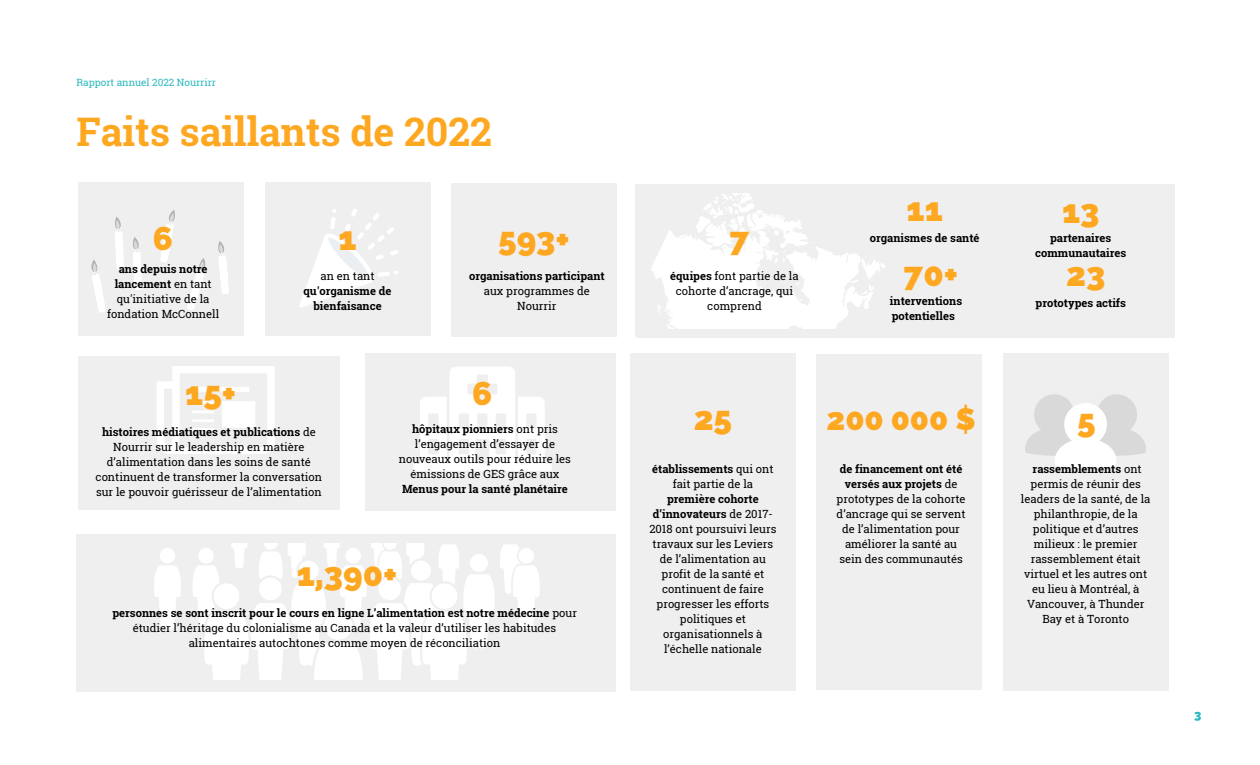
<style>
.page{position:relative;width:1260px;height:765px;background:#fff}
.page>*{position:absolute;margin:0;border:0;box-sizing:border-box;transform-origin:0 0}
.t1{font:700 39.38px "Roboto Slab";color:#fea720}
.t2{font:800 33.25px "Raleway";color:#fea720}
.t3{font:800 31.25px "Raleway";color:#fea720}
.t4{font:800 12.5px "Raleway";color:#2bb9bf}
.t5{font:11.25px/15px "Roboto Slab";color:#000;text-align:center}
.t6{font:700 11.25px/15px "Roboto Slab";color:#000;text-align:center}
.t7{font:10px "Roboto Slab";color:#2bb9bf}
.s1{font-weight:700}
</style>
<div class="page">
<div style="left:78px;top:356px;width:262px;height:153px;background:#efefef"></div>
<div style="left:365px;top:354px;width:251px;height:157px;background:#efefef"></div>
<div style="left:77px;top:534px;width:539px;height:157px;background:#efefef"></div>
<svg style="left:413px;top:367px;width:139px;height:104px"></svg>
<div style="left:630px;top:354px;width:166px;height:337px;background:#efefef"></div>
<div style="left:816px;top:354px;width:166px;height:335px;background:#efefef"></div>
<div style="left:1003px;top:354px;width:166px;height:337px;background:#efefef"></div>
<svg style="left:1025px;top:394px;width:121px;height:74px"></svg>
<svg style="left:154px;top:548px;width:27px;height:81px"></svg>
<svg style="left:193px;top:544px;width:347px;height:136px"></svg>
<div style="left:78px;top:182px;width:166px;height:154px;background:#efefef"></div>
<div style="left:265px;top:182px;width:166px;height:154px;background:#efefef"></div>
<svg style="left:300px;top:209px;width:98px;height:98px"></svg>
<div style="left:451px;top:183px;width:166px;height:154px;background:#efefef"></div>
<svg style="left:91px;top:260px;width:14px;height:52px"></svg>
<svg style="left:115px;top:217px;width:9px;height:53px"></svg>
<svg style="left:133px;top:237px;width:9px;height:53px"></svg>
<svg style="left:187px;top:258px;width:19px;height:52px"></svg>
<svg style="left:160px;top:210px;width:15px;height:52px"></svg>
<svg style="left:218px;top:241px;width:11px;height:53px"></svg>
<svg style="left:157px;top:366px;width:118px;height:88px"></svg>
<div style="left:636px;top:184px;width:539px;height:153px;background:#efefef"></div>
<svg style="left:630px;top:184px;width:275px;height:170px;fill:#fafafa"></svg>
<div style="left:636px;top:329px;width:539px;height:8px;background:#efefef"></div>
<div style="left:636px;top:184px;width:539px;height:9px;background:#efefef"></div>
<p class="t7" style="left:76px;top:75px;width:141px">Rapport annuel 2022 Nourrirr</p>
<h1 class="t1" style="left:76px;top:105px;width:417px">Faits saillants de 2022</h1>
<h2 class="t2" style="left:153px;top:218px;width:22px">6</h2>
<h2 class="t2" style="left:339px;top:218px;width:20px">1</h2>
<h2 class="t2" style="left:498px;top:219px;width:73px">593+</h2>
<p class="t5" style="left:107px;top:261px;width:114px"><span class="s1">ans depuis notre lancement</span> en tant qu'initiative de la fondation McConnell</p>
<p class="t5" style="left:321px;top:268px;width:55px">an en tant</p>
<p class="t6" style="left:304px;top:283px;width:89px">qu'organisme de bienfaisance</p>
<p class="t6" style="left:469px;top:269px;width:137px">organisations participant</p>
<p class="t5" style="left:484px;top:284px;width:107px">aux programmes de<br>Nourrir</p>
<h2 class="t2" style="left:185px;top:374px;width:52px">15+</h2>
<p class="t5" style="left:96px;top:424px;width:228px"><span class="s1">histoires médiatiques et publications</span> de Nourrir sur le leadership en matière d’alimentation dans les soins de santé continuent de transformer la conversation sur le pouvoir guérisseur de l’alimentation</p>
<h2 class="t2" style="left:472px;top:374px;width:22px">6</h2>
<p class="t5" style="left:399px;top:421px;width:174px"><span class="s1">hôpitaux pionniers</span> ont pris l’engagement d’essayer de nouveaux outils pour réduire les émissions de GES grâce aux</p>
<p class="t6" style="left:402px;top:481px;width:167px">Menus pour la santé planétaire</p>
<h2 class="t2" style="left:297px;top:554px;width:102px">1,390+</h2>
<p class="t5" style="left:112px;top:605px;width:466px"><span class="s1">personnes se sont inscrit pour le cours en ligne L’alimentation est notre médecine</span> pour étudier l’héritage du colonialisme au Canada et la valeur d’utiliser les habitudes alimentaires autochtones comme moyen de réconciliation</p>
<h2 class="t2" style="left:730px;top:220px;width:21px">7</h2>
<h2 class="t2" style="left:725px;top:223px;width:21px">7</h2>
<h2 class="t2" style="left:907px;top:190px;width:38px">11</h2>
<p class="t6" style="left:870px;top:230px;width:111px">organismes de santé</p>
<h2 class="t2" style="left:1062px;top:192px;width:39px">13</h2>
<p class="t6" style="left:1035px;top:230px;width:92px">partenaires communautaires</p>
<p class="t5" style="left:670px;top:268px;width:130px"><span class="s1">équipes</span> font partie de la cohorte d’ancrage, qui comprend</p>
<h2 class="t2" style="left:904px;top:255px;width:56px">70+</h2>
<h2 class="t2" style="left:1066px;top:255px;width:41px">23</h2>
<p class="t6" style="left:890px;top:293px;width:74px">interventions</p>
<p class="t6" style="left:1036px;top:295px;width:92px">prototypes actifs</p>
<p class="t6" style="left:892px;top:308px;width:65px">potentielles</p>
<h2 class="t2" style="left:694px;top:399px;width:40px">25</h2>
<h3 class="t3" style="left:827px;top:401px;width:151px">200 000 $</h3>
<h2 class="t2" style="left:1077px;top:402px;width:20px">5</h2>
<p class="t5" style="left:837px;top:461px;width:130px"><span class="s1">de financement ont été versés aux projets</span> de prototypes de la cohorte d’ancrage qui se servent de l’alimentation pour améliorer la santé au sein des communautés</p>
<p class="t5" style="left:1021px;top:461px;width:131px"><span class="s1">rassemblements</span> ont permis de réunir des leaders de la santé, de la philanthropie, de la politique et d’autres milieux : le premier rassemblement était virtuel et les autres ont eu lieu à Montréal, à<br>Vancouver, à Thunder<br>Bay et à Toronto</p>
<p class="t5" style="left:652px;top:461px;width:123px"><span class="s1">établissements</span> qui ont fait partie de la</p>
<p class="t5" style="left:649px;top:491px;width:129px"><span class="s1">première cohorte d’innovateurs</span> de 2017-<br>2018 ont poursuivi leurs travaux sur les Leviers de l’alimentation au profit de la santé et continuent de faire progresser les efforts politiques et organisationnels à l’échelle nationale</p>
<p class="t4" style="left:1194px;top:708px;width:9px">3</p>
</div>
